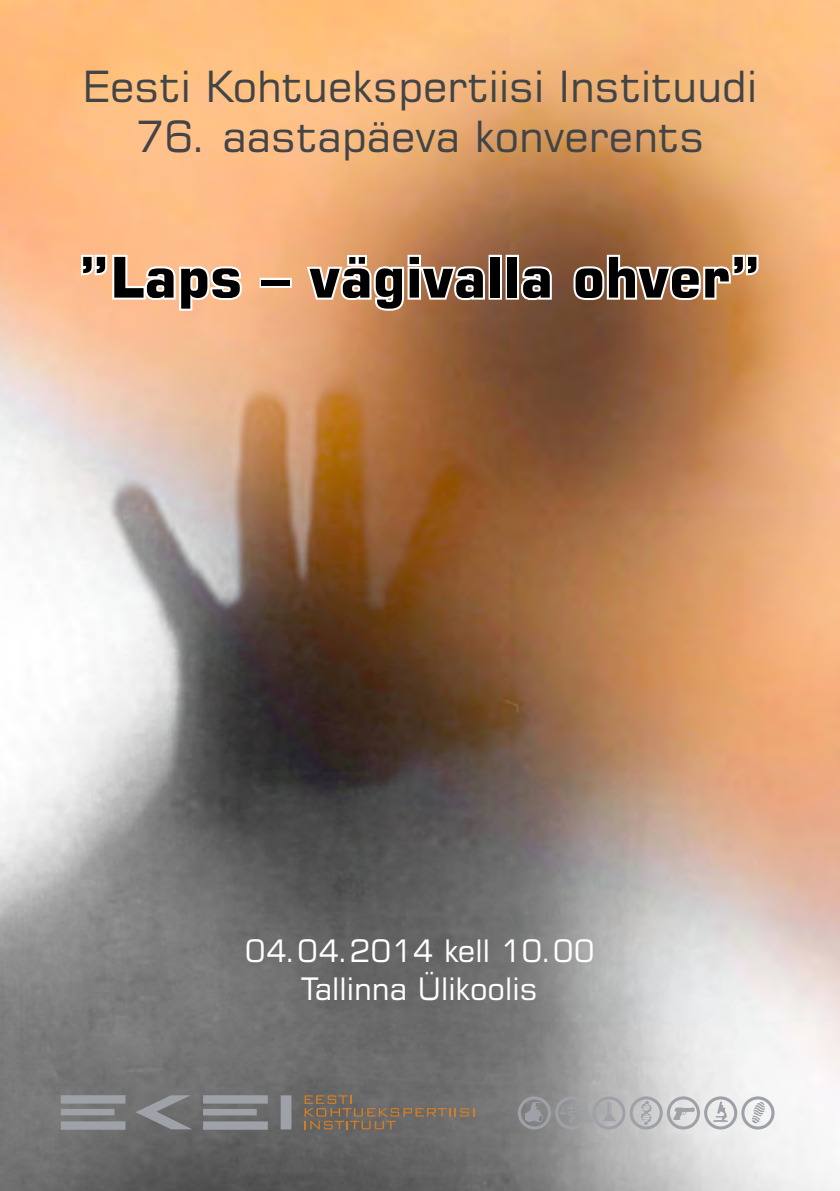
<style>
.page{position:relative;width:840px;height:1191px;background:#fff}
.page>*{position:absolute;margin:0;border:0;box-sizing:border-box;transform-origin:0 0}
.t1{font:700 56px "Square 721 BT";color:#000}
.t2{font:43px "Square 721 BT";color:#424446}
.t3{font:31px "Square 721 BT";color:#fff}
</style>
<div class="page">
<img style="left:0;top:0;width:839px;height:1191px">
<svg style="left:61px;top:1095px;width:230px;height:34px;background:#85878a"></svg>
<svg style="left:304px;top:1095px;width:170px;height:34px;background:#786c60"></svg>
<div style="left:592px;top:1096px;width:33px;height:33px;border:3px solid #9ea2a8;border-radius:50%"></div>
<svg style="left:602px;top:1102px;width:13px;height:19px"></svg>
<div style="left:666px;top:1096px;width:33px;height:33px;border:3px solid #9ea2a8;border-radius:50%"></div>
<svg style="left:672px;top:1107px;width:22px;height:13px"></svg>
<div style="left:703px;top:1096px;width:33px;height:33px;border:3px solid #9ea2a8;border-radius:50%"></div>
<svg style="left:712px;top:1101px;width:16px;height:20px"></svg>
<div style="left:629px;top:1096px;width:33px;height:33px;border:3px solid #9ea2a8;border-radius:50%"></div>
<svg style="left:639px;top:1100px;width:13px;height:25px"></svg>
<div style="left:517px;top:1096px;width:33px;height:33px;border:3px solid #9ea2a8;border-radius:50%"></div>
<svg style="left:524px;top:1101px;width:19px;height:21px"></svg>
<div style="left:555px;top:1096px;width:33px;height:33px;border:3px solid #9ea2a8;border-radius:50%"></div>
<svg style="left:559px;top:1103px;width:24px;height:22px"></svg>
<div style="left:741px;top:1096px;width:33px;height:33px;border:3px solid #9ea2a8;border-radius:50%"></div>
<svg style="left:751px;top:1101px;width:13px;height:22px"></svg>
<svg style="left:79px;top:253px;width:165px;height:60px"></svg>
<div style="left:259px;top:278px;width:32px;height:10px;border:4px solid #fff"></div>
<svg style="left:304px;top:253px;width:182px;height:60px"></svg>
<div style="left:488px;top:255px;width:13px;height:45px;border:4px solid #fff"></div>
<div style="left:505px;top:255px;width:13px;height:45px;border:4px solid #fff"></div>
<svg style="left:518px;top:264px;width:35px;height:38px"></svg>
<svg style="left:571px;top:253px;width:189px;height:55px"></svg>
<p class="t2" style="left:82px;top:60px;width:675px">Eesti Kohtuekspertiisi Instituudi</p>
<p class="t2" style="left:135px;top:110px;width:570px">76. aastapäeva konverents</p>
<p class="t1" style="left:78px;top:243px;width:684px">”Laps – vägivalla ohver”</p>
<p class="t3" style="left:244px;top:931px;width:351px">04.04.2014 kell 10.00</p>
<p class="t3" style="left:302px;top:968px;width:237px">Tallinna Ülikoolis</p>
</div>
